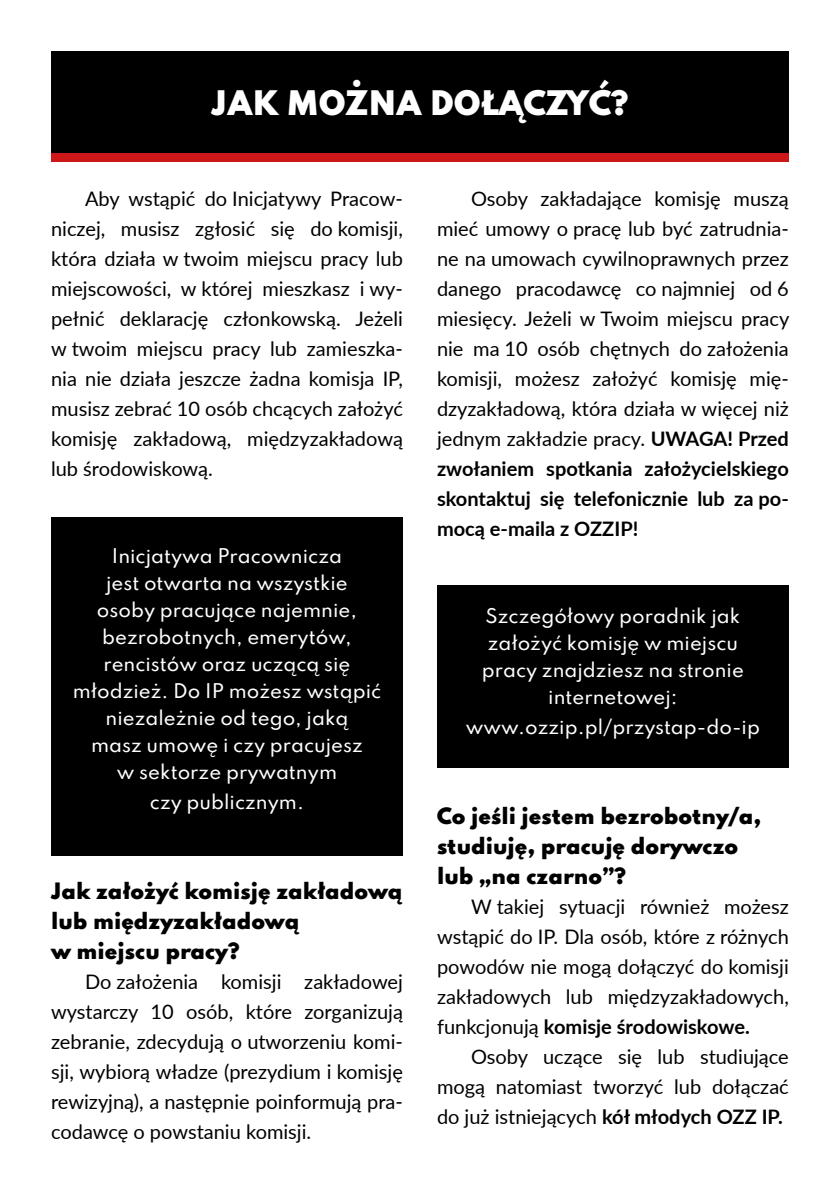
<style>
.page{position:relative;width:840px;height:1191px;background:#fff}
.page>*{position:absolute;margin:0;border:0;box-sizing:border-box;transform-origin:0 0}
.t1{font:900 30px "Spartan";color:#fff}
.t2{font:20px/30px "Lato";color:#000;text-align:justify}
.t3{font:900 20px/30px "Spartan";color:#000}
.t4{font:500 18px/27px "Spartan";color:#fff;text-align:center}
.s1{font-weight:700}
</style>
<div class="page">
<div style="left:437px;top:585px;width:351px;height:183px;background:#000"></div>
<div style="left:51px;top:517px;width:352px;height:339px;background:#000"></div>
<div style="left:51px;top:51px;width:737px;height:102px;background:#000"></div>
<div style="left:51px;top:153px;width:737px;height:9px;background:#cd1719"></div>
<h1 class="t1" style="left:211px;top:81px;width:418px">JAK MOŻNA DOŁĄCZYĆ?</h1>
<p class="t2" style="left:51px;top:183px;width:353px;text-indent:34px">Aby wstąpić do Inicjatywy Pracow&shy;niczej, musisz zgłosić się do komisji, która działa w twoim miejscu pracy lub miejscowości, w której mieszkasz i wy&shy;pełnić deklarację członkowską. Jeżeli w twoim miejscu pracy lub zamieszka&shy;nia nie działa jeszcze żadna komisja IP, musisz zebrać 10 osób chcących założyć komisję zakładową, międzyzakładową lub środowiskową.</p>
<p class="t4" style="left:73px;top:542px;width:309px">Inicjatywa Pracownicza<br>jest otwarta na wszystkie<br>osoby pracujące najemnie, bezrobotnych, emerytów, rencistów oraz uczącą się młodzież. Do IP możesz wstąpić niezależnie od tego, jaką<br>masz umowę i czy pracujesz<br>w sektorze prywatnym</p>
<p class="t4" style="left:150px;top:788px;width:155px">czy publicznym.</p>
<p class="t3" style="left:51px;top:875px;width:353px">Jak założyć komisję zakładową lub międzyzakładową<br>w miejscu pracy?</p>
<p class="t2" style="left:51px;top:966px;width:353px;text-indent:34px">Do założenia komisji zakładowej wystarczy 10 osób, które zorganizują zebranie, zdecydują o utworzeniu komi&shy;sji, wybiorą władze (prezydium i komisję rewizyjną), a następnie poinformują pra&shy;codawcę o powstaniu komisji.</p>
<p class="t2" style="left:437px;top:183px;width:353px;text-indent:34px">Osoby zakładające komisję muszą mieć umowy o pracę lub być zatrudnia&shy;ne na umowach cywilnoprawnych przez danego pracodawcę co najmniej od 6 miesięcy. Jeżeli w Twoim miejscu pracy nie ma 10 osób chętnych do założenia komisji, możesz założyć komisję mię&shy;dzyzakładową, która działa w więcej niż jednym zakładzie pracy. <span class="s1">UWAGA! Przed zwołaniem spotkania założycielskiego skontaktuj się telefonicznie lub za po&shy;mocą e-maila z OZZIP!</span></p>
<p class="t4" style="left:481px;top:602px;width:263px">Szczegółowy poradnik jak założyć komisję w miejscu pracy znajdziesz na stronie internetowej:</p>
<p class="t4" style="left:465px;top:713px;width:295px">www.ozzip.pl/przystap-do-ip</p>
<p class="t3" style="left:437px;top:800px;width:325px">Co jeśli jestem bezrobotny/a, studiuję, pracuję dorywczo lub „na czarno”?</p>
<p class="t2" style="left:437px;top:891px;width:353px;text-indent:34px">W takiej sytuacji również możesz wstąpić do IP. Dla osób, które z różnych powodów nie mogą dołączyć do komisji zakładowych lub międzyzakładowych, funkcjonują <span class="s1">komisje środowiskowe.</span></p>
<p class="t2" style="left:437px;top:1041px;width:353px;text-indent:34px">Osoby uczące się lub studiujące mogą natomiast tworzyć lub dołączać do już istniejących <span class="s1">kół młodych OZZ IP.</span></p>
</div>
